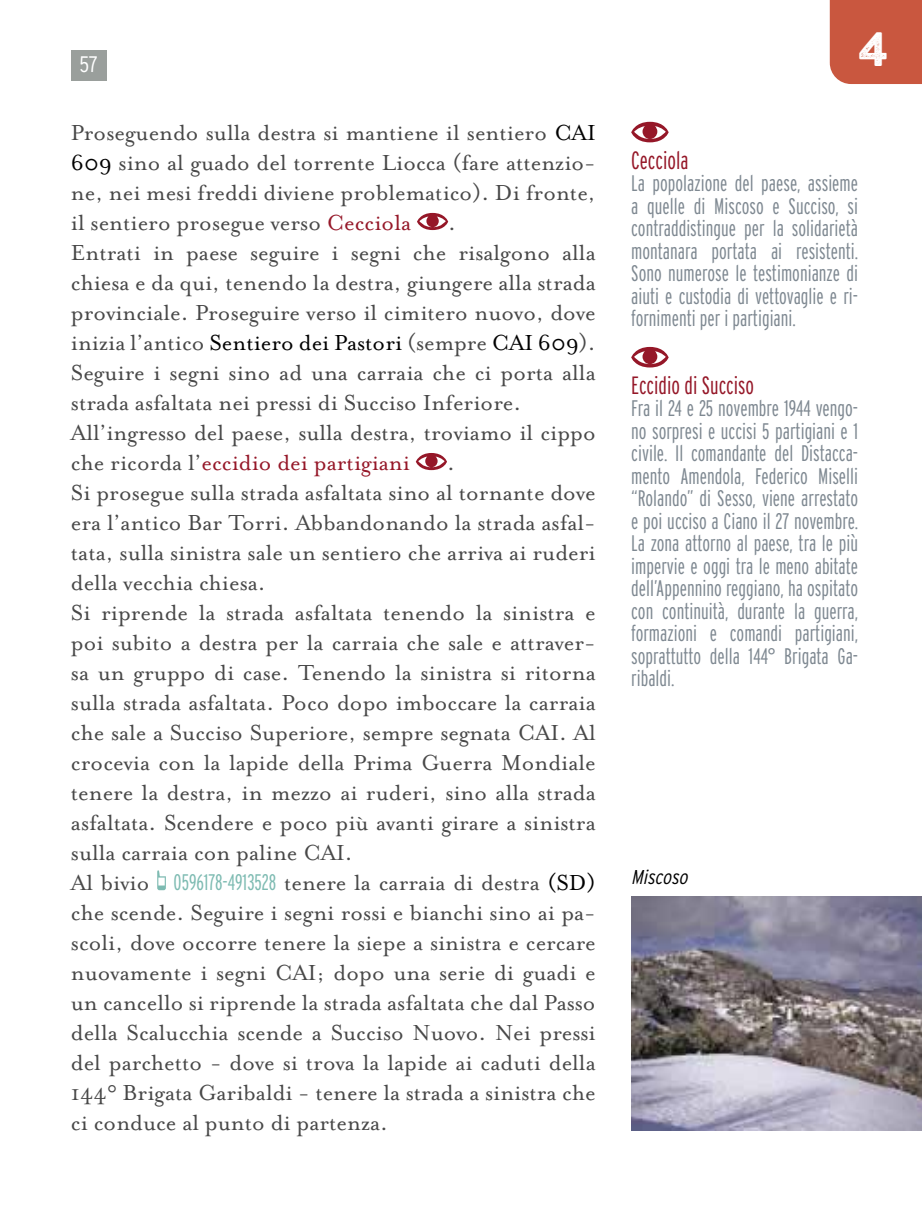
<style>
.page{position:relative;width:922px;height:1205px;background:#fff}
.page>*{position:absolute;margin:0;border:0;box-sizing:border-box;transform-origin:0 0}
.t1{font:47.5px "Brandon Printed Two";color:#fff}
.t2{font:25px/30px "Mrs Eaves Roman";color:#484848}
.t3{font:300 extra-condensed 25px "Interstate";color:#951728}
.t4{font:300 extra-condensed 22.5px/22.5px "Interstate";color:#7e8891;text-align:justify}
.t5{font:300 condensed 22.5px "Interstate";color:#fff}
.t6{font:italic 300 condensed 20px "Interstate";letter-spacing:-.005em;color:#000}
.s1{color:#000}
.s2{color:#951728}
.s3{font-family:"Interstate";font-weight:300;font-stretch:extra-condensed;font-size:22.5px;color:#7ebbb2}
</style>
<div class="page">
<div style="left:71px;top:50px;width:35px;height:31px;background:#9a9f9c"></div>
<svg style="left:417px;top:213px;width:31px;height:17px"></svg>
<svg style="left:415px;top:453px;width:32px;height:17px"></svg>
<svg style="left:157px;top:870px;width:9px;height:20px"></svg>
<img style="left:631px;top:896px;width:290px;height:234px">
<div style="left:829px;top:0;width:92px;height:84px;background:#c9573f"></div>
<svg style="left:631px;top:122px;width:37px;height:20px"></svg>
<svg style="left:631px;top:347px;width:37px;height:20px"></svg>
<p class="t5" style="left:79px;top:52px;width:20px">57</p>
<p class="t2" style="left:71px;top:118px;width:526px;text-align:justify">Proseguendo sulla destra si mantiene il sentiero <span class="s1">CAI 609</span> sino al guado del torrente Liocca (fare attenzio&shy;ne, nei mesi freddi diviene problematico). Di fronte, il sentiero prosegue verso <span class="s2">Cecciola</span></p>
<p class="t2" style="left:71px;top:208px;width:526px;text-indent:377px">.<br>Entrati in paese seguire i segni che risalgono alla chiesa e da qui, tenendo la destra, giungere alla strada provinciale. Proseguire verso il cimitero nuovo, dove inizia l’antico <span class="s1">Sentiero dei Pastori</span> (sempre <span class="s1">CAI 609</span>).<br>Seguire i segni sino ad una carraia che ci porta alla strada asfaltata nei pressi di Succiso Inferiore.<br>All’ingresso del paese, sulla destra, troviamo il cippo che ricorda l’<span class="s2">eccidio dei partigiani</span></p>
<p class="t2" style="left:71px;top:448px;width:526px;text-indent:376px">.<br>Si prosegue sulla strada asfaltata sino al tornante dove era l’antico Bar Torri. Abbandonando la strada asfal&shy;tata, sulla sinistra sale un sentiero che arriva ai ruderi della vecchia chiesa.<br>Si riprende la strada asfaltata tenendo la sinistra e poi subito a destra per la carraia che sale e attraver&shy;sa un gruppo di case. Tenendo la sinistra si ritorna sulla strada asfaltata. Poco dopo imboccare la carraia che sale a Succiso Superiore, sempre segnata CAI. Al crocevia con la lapide della Prima Guerra Mondiale tenere la destra, in mezzo ai ruderi, sino alla strada asfaltata. Scendere e poco più avanti girare a sinistra sulla carraia con paline CAI.<br>Al bivio <span class="s3">0596178-4913528</span> tenere la carraia di destra <span class="s1">(SD) </span>che scende. Seguire i segni rossi e bianchi sino ai pa&shy;scoli, dove occorre tenere la siepe a sinistra e cercare nuovamente i segni CAI; dopo una serie di guadi e un cancello si riprende la strada asfaltata che dal Passo della Scalucchia scende a Succiso Nuovo. Nei pressi del parchetto - dove si trova la lapide ai caduti della 144° Brigata Garibaldi - tenere la strada a sinistra che ci conduce al punto di partenza.</p>
<h1 class="t1" style="left:857px;top:19px;width:33px">4</h1>
<p class="t3" style="left:631px;top:146px;width:59px">Cecciola</p>
<p class="t4" style="left:631px;top:172px;width:228px">La popolazione del paese, assieme a quelle di Miscoso e Succiso, si contraddistingue per la solidarietà montanara portata ai resistenti.<br>Sono numerose le testimonianze di aiuti e custodia di vettovaglie e ri&shy;fornimenti per i partigiani.</p>
<p class="t3" style="left:631px;top:371px;width:124px">Eccidio di Succiso</p>
<p class="t4" style="left:631px;top:397px;width:228px">Fra il 24 e 25 novembre 1944 vengo&shy;no sorpresi e uccisi 5 partigiani e 1 civile. Il comandante del Distacca&shy;mento Amendola, Federico Miselli “Rolando” di Sesso, viene arrestato e poi ucciso a Ciano il 27 novembre.<br>La zona attorno al paese, tra le più impervie e oggi tra le meno abitate dell’Appennino reggiano, ha ospitato con continuità, durante la guerra, formazioni e comandi partigiani, soprattutto della 144° Brigata Ga&shy;ribaldi.</p>
<p class="t6" style="left:631px;top:866px;width:58px">Miscoso</p>
</div>
